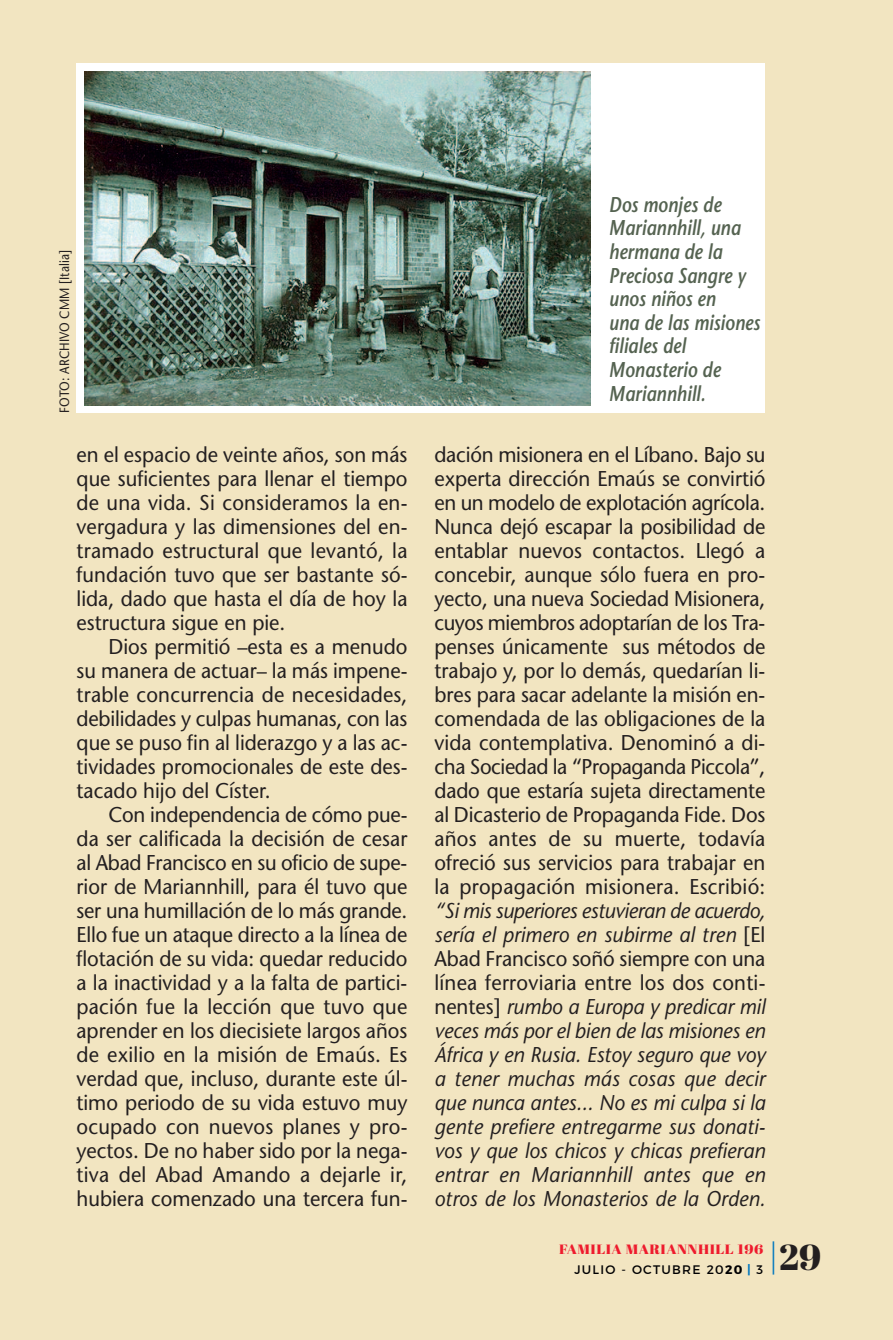
<style>
.page{position:relative;width:893px;height:1340px;background:#fff}
.page>*{position:absolute;margin:0;border:0;box-sizing:border-box;transform-origin:0 0}
.t1{font:36px "Abril Fatface";color:#231f20}
.t2{font:21.38px/24.1px "Stone Sans";color:#231f20;text-align:justify;scale:.95 1}
.t3{font:italic 21.38px/24.1px "Stone Sans";letter-spacing:.005em;color:#231f20;text-align:justify;scale:.95 1}
.t4{font:italic 600 21.38px/23.6px "Stone Sans";color:#556351;scale:.83 1}
.t5{font:13.5px "Stone Sans";color:#231f20;scale:.9 1}
.t6{font:13.5px "Abril Fatface";letter-spacing:.035em;color:#ee1b2d;scale:1.1 1}
.t7{font:12.38px "Trueno Rg";letter-spacing:.105em;color:#000002}
.s1{font-style:normal}
.s2{font-family:"Trueno Bd"}
.s3{font-family:"Trueno Bd";color:#0076be}
.s4{color:#0076be}
</style>
<div class="page">
<div style="left:0;top:0;width:893px;height:1339px;background:#f2e5c1"></div>
<div style="left:77px;top:64px;width:688px;height:349px;background:#fff"></div>
<img style="left:85px;top:72px;width:506px;height:334px">
<p class="t5" style="left:59px;top:413px;width:182px;rotate:-90deg">FOTO: ARCHIVO CMM [Italia]</p>
<p class="t2" style="left:77px;top:445px;width:350px">en el espacio de veinte años, son más que suficientes para llenar el tiempo de una vida. Si consideramos la en&shy;vergadura y las dimensiones del en&shy;tramado estructural que levantó, la fundación tuvo que ser bastante só&shy;lida, dado que hasta el día de hoy la estructura sigue en pie.</p>
<p class="t2" style="left:77px;top:637px;width:350px;text-indent:32px">Dios permitió –esta es a menudo su manera de actuar– la más impene&shy;trable concurrencia de necesidades, debilidades y culpas humanas, con las que se puso fin al liderazgo y a las ac&shy;tividades promocionales de este des&shy;tacado hijo del Císter.</p>
<p class="t2" style="left:76px;top:804px;width:350px;text-indent:32px">Con independencia de cómo pue&shy;da ser calificada la decisión de cesar al Abad Francisco en su oficio de supe&shy;rior de Mariannhill, para él tuvo que ser una humillación de lo más grande.<br>Ello fue un ataque directo a la línea de flotación de su vida: quedar reducido a la inactividad y a la falta de partici&shy;pación fue la lección que tuvo que aprender en los diecisiete largos años de exilio en la misión de Emaús. Es verdad que, incluso, durante este úl&shy;timo periodo de su vida estuvo muy ocupado con nuevos planes y pro&shy;yectos. De no haber sido por la nega&shy;tiva del Abad Amando a dejarle ir, hubiera comenzado una tercera fun-</p>
<p class="t4" style="left:609px;top:195px;width:184px">Dos monjes de<br>Mariannhill, una hermana de la<br>Preciosa Sangre y unos niños en<br>una de las misiones filiales del<br>Monasterio de<br>Mariannhill.</p>
<p class="t2" style="left:434px;top:445px;width:350px">dación misionera en el Líbano. Bajo su experta dirección Emaús se convirtió en un modelo de explotación agrícola.<br>Nunca dejó escapar la posibilidad de entablar nuevos contactos. Llegó a concebir, aunque sólo fuera en pro&shy;yecto, una nueva Sociedad Misionera, cuyos miembros adoptarían de los Tra&shy;penses únicamente sus métodos de trabajo y, por lo demás, quedarían li&shy;bres para sacar adelante la misión en&shy;comendada de las obligaciones de la vida contemplativa. Denominó a di&shy;cha Sociedad la “Propaganda Piccola”, dado que estaría sujeta directamente al Dicasterio de Propaganda Fide. Dos años antes de su muerte, todavía ofreció sus servicios para trabajar en la propagación misionera. Escribió:</p>
<p class="t3" style="left:434px;top:900px;width:350px">“Si mis superiores estuvieran de acuerdo, sería el primero en subirme al tren <span class="s1">[El Abad Francisco soñó siempre con una línea ferroviaria entre los dos conti&shy;nentes]</span> rumbo a Europa y predicar mil veces más por el bien de las misiones en África y en Rusia. Estoy seguro que voy a tener muchas más cosas que decir que nunca antes... No es mi culpa si la gente prefiere entregarme sus donati&shy;vos y que los chicos y chicas prefieran entrar en Mariannhill antes que en otros de los Monasterios de la Orden.</p>
<p class="t6" style="left:559px;top:1240px;width:187px">FAMILIA MARIANNHILL 196</p>
<p class="t7" style="left:574px;top:1264px;width:190px">JULIO - OCTUBRE 20<span class="s2">20</span> <span class="s3">|</span> 3</p>
<h1 class="t1" style="left:768px;top:1232px;width:55px"><span class="s4">|</span>29</h1>
</div>
